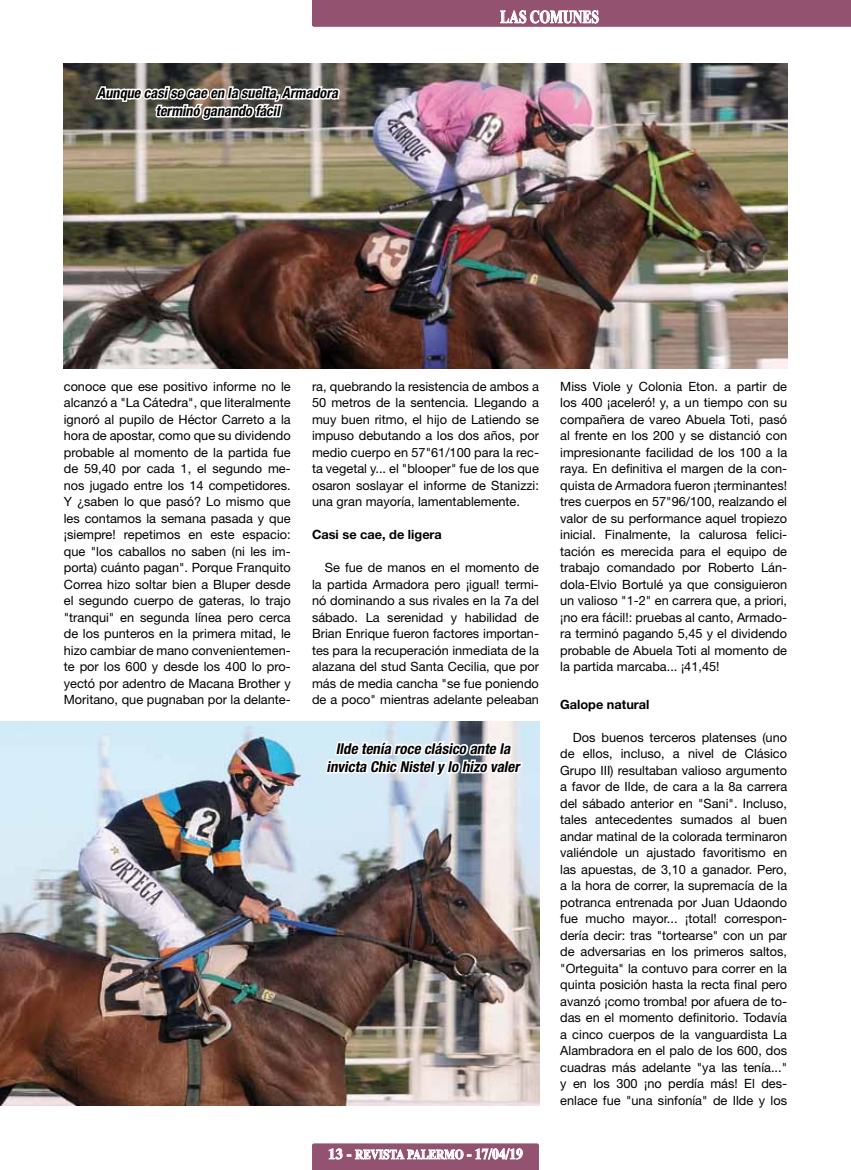
<style>
.page{position:relative;width:851px;height:1170px;background:#fff}
.page>*{position:absolute;margin:0;border:0;box-sizing:border-box;transform-origin:0 0}
.t1{font:700 18px "Times New Roman";color:#fff;scale:.75 1}
.t2{font:italic 700 condensed 15px/18px "Helvetica Neue LT Std";color:#000;text-align:center}
.t3{font:italic 700 condensed 14.25px/18px "Helvetica Neue LT Std";color:#000;text-align:center}
.t4{font:700 13.5px "Times New Roman";color:#fff;scale:.83 1}
.t5{font:12.75px/16.5px "Helvetica Neue LT Std";color:#000;text-align:justify}
.t6{font:700 12.75px "Helvetica Neue LT Std";color:#000}
.s1{font-size:15px}
</style>
<div class="page">
<svg style="left:312px;top:1143px;width:227px;height:26px;background:#a67289"></svg>
<img style="left:64px;top:64px;width:723px;height:305px">
<img style="left:93px;top:0;width:757px;height:171px">
<img style="left:0;top:721px;width:539px;height:383px">
<img style="left:324px;top:721px;width:200px;height:303px">
<p class="t3" style="left:97px;top:84px;width:245px">Aunque casise cae en la suelta,Armadora terminó ganando fácil</p>
<h1 class="t1" style="left:500px;top:4px;width:133px">LAS COMUNES</h1>
<p class="t5" style="left:64px;top:377px;width:228px">conoce que ese positivo informe no le alcanzó a "La Cátedra", que literalmente ignoró al pupilo de Héctor Carreto a la hora de apostar, como que su dividendo probable al momento de la partida fue de 59,40 por cada 1, el segundo me&shy;nos jugado entre los 14 competidores.<br>Y ¿saben lo que pasó? Lo mismo que les contamos la semana pasada y que ¡siempre! repetimos en este espacio: que "los caballos no saben (ni les im&shy;porta) cuánto pagan". Porque Franquito Correa hizo soltar bien a Bluper desde el segundo cuerpo de gateras, lo trajo "tranqui" en segunda línea pero cerca de los punteros en la primera mitad, le hizo cambiar de mano convenientemen&shy;te por los 600 y desde los 400 lo pro&shy;yectó por adentro de Macana Brother y Moritano, que pugnaban por la delante-</p>
<p class="t5" style="left:312px;top:377px;width:228px">ra, quebrando la resistencia de ambos a 50 metros de la sentencia. Llegando a muy buen ritmo, el hijo de Latiendo se impuso debutando a los dos años, por medio cuerpo en 57"61/100 para la rec&shy;ta vegetal y... el "blooper" fue de los que osaron soslayar el informe de Stanizzi: una gran mayoría, lamentablemente.</p>
<p class="t6" style="left:312px;top:526px;width:131px">Casi se cae, de ligera</p>
<p class="t5" style="left:312px;top:559px;width:228px;text-indent:13px">Se fue de manos en el momento de la partida Armadora pero ¡igual! termi&shy;nó dominando a sus rivales en la 7a del sábado. La serenidad y habilidad de Brian Enrique fueron factores importan&shy;tes para la recuperación inmediata de la alazana del stud Santa Cecilia, que por más de media cancha "se fue poniendo de a poco" mientras adelante peleaban</p>
<p class="t2" style="left:326px;top:739px;width:197px">Ilde tenía roce clásico ante la invicta Chic Nistely lo hizo valer</p>
<p class="t4" style="left:328px;top:1144px;width:236px"><span class="s1">13 -</span> REVISTA PALERMO <span class="s1">- 17/04/19</span></p>
<p class="t5" style="left:560px;top:377px;width:228px">Miss Viole y Colonia Eton. a partir de los 400 ¡aceleró! y, a un tiempo con su compañera de vareo Abuela Toti, pasó al frente en los 200 y se distanció con impresionante facilidad de los 100 a la raya. En definitiva el margen de la con&shy;quista de Armadora fueron ¡terminantes! tres cuerpos en 57"96/100, realzando el valor de su performance aquel tropiezo inicial. Finalmente, la calurosa felici&shy;tación es merecida para el equipo de trabajo comandado por Roberto Lán&shy;dola-Elvio Bortulé ya que consiguieron un valioso "1-2" en carrera que, a priori, ¡no era fácil!: pruebas al canto, Armado&shy;ra terminó pagando 5,45 y el dividendo probable de Abuela Toti al momento de la partida marcaba... ¡41,45!</p>
<p class="t6" style="left:560px;top:696px;width:91px">Galope natural</p>
<p class="t5" style="left:560px;top:728px;width:228px;text-indent:13px">Dos buenos terceros platenses (uno de ellos, incluso, a nivel de Clásico Grupo III) resultaban valioso argumento a favor de Ilde, de cara a la 8a carrera del sábado anterior en "Sani". Incluso, tales antecedentes sumados al buen andar matinal de la colorada terminaron valiéndole un ajustado favoritismo en las apuestas, de 3,10 a ganador. Pero, a la hora de correr, la supremacía de la potranca entrenada por Juan Udaondo fue mucho mayor... ¡total! correspon&shy;dería decir: tras "tortearse" con un par de adversarias en los primeros saltos, "Orteguita" la contuvo para correr en la quinta posición hasta la recta final pero avanzó ¡como tromba! por afuera de to&shy;das en el momento definitorio. Todavía a cinco cuerpos de la vanguardista La Alambradora en el palo de los 600, dos cuadras más adelante "ya las tenía..." y en los 300 ¡no perdía más! El des&shy;enlace fue "una sinfonía" de Ilde y los</p>
</div>
